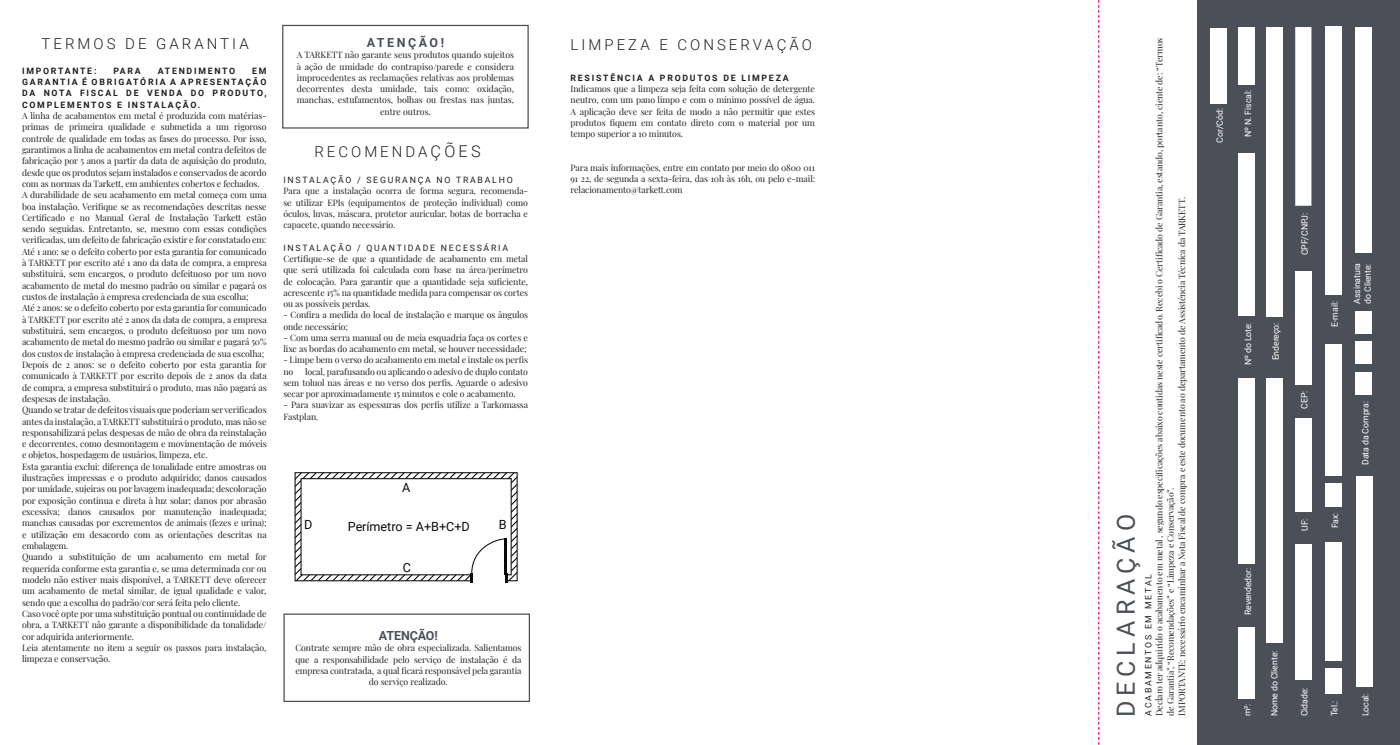
<style>
.page{position:relative;width:1400px;height:745px;background:#fff}
.page>*{position:absolute;margin:0;border:0;box-sizing:border-box;transform-origin:0 0}
.t1{font:25px "Roboto";letter-spacing:.2em;color:#4b5058}
.t2{font:300 15px "Roboto";letter-spacing:.2em;color:#231f20}
.t3{font:12.62px "Roboto";color:#0b090d}
.t4{font:700 12.5px "Roboto";letter-spacing:.2em;color:#4b5058}
.t5{font:700 12.5px "Roboto";letter-spacing:-.01em;color:#4b5058}
.t6{font:8.75px/11.2px "Playfair Display";letter-spacing:-.01em;color:#231f20}
.t7{font:8.75px/10.5px "Roboto";letter-spacing:-.01em;color:#fff}
.t8{font:700 8.75px/11.2px "Roboto";letter-spacing:.2em;color:#231f20;text-align:justify}
.t9{font:8.75px "Roboto";letter-spacing:.2em;color:#231f20}
.s1{font-size:16.25px}
</style>
<div class="page">
<div style="left:1198px;top:0;width:202px;height:744px;background:#4b5058"></div>
<div style="left:1356px;top:475px;width:16px;height:210px;background:#fff"></div>
<div style="left:1355px;top:27px;width:16px;height:226px;background:#fff"></div>
<div style="left:1355px;top:372px;width:17px;height:22px;background:#fff"></div>
<div style="left:1355px;top:341px;width:17px;height:22px;background:#fff"></div>
<div style="left:1355px;top:311px;width:17px;height:22px;background:#fff"></div>
<div style="left:1325px;top:483px;width:16px;height:23px;background:#fff"></div>
<div style="left:1325px;top:344px;width:16px;height:131px;background:#fff"></div>
<div style="left:1325px;top:27px;width:16px;height:267px;background:#fff"></div>
<div style="left:1295px;top:27px;width:16px;height:179px;background:#fff"></div>
<div style="left:1295px;top:544px;width:16px;height:135px;background:#fff"></div>
<div style="left:1295px;top:418px;width:16px;height:93px;background:#fff"></div>
<div style="left:1295px;top:271px;width:16px;height:114px;background:#fff"></div>
<div style="left:1266px;top:377px;width:16px;height:265px;background:#fff"></div>
<div style="left:1266px;top:27px;width:16px;height:289px;background:#fff"></div>
<div style="left:1238px;top:626px;width:16px;height:72px;background:#fff"></div>
<div style="left:1238px;top:377px;width:16px;height:186px;background:#fff"></div>
<div style="left:1238px;top:153px;width:16px;height:162px;background:#fff"></div>
<div style="left:1238px;top:27px;width:16px;height:57px;background:#fff"></div>
<div style="left:1325px;top:668px;width:16px;height:25px;background:#fff"></div>
<div style="left:1325px;top:542px;width:16px;height:118px;background:#fff"></div>
<div style="left:1210px;top:28px;width:16px;height:75px;background:#fff"></div>
<div style="left:282px;top:25px;width:247px;height:103px;border:1px solid #4b5058"></div>
<div style="left:283px;top:613px;width:247px;height:88px;border:1px solid #4b5058"></div>
<svg style="left:1098px;top:0;width:1px;height:744px"></svg>
<svg style="left:294px;top:472px;width:224px;height:110px"></svg>
<h2 class="t2" style="left:42px;top:33px;width:209px">TERMOS DE GARANTIA</h2>
<p class="t8" style="left:22px;top:65px;width:76px">IMPORTANTE:</p>
<p class="t8" style="left:113px;top:65px;width:29px">PARA</p>
<p class="t8" style="left:158px;top:65px;width:79px">ATENDIMENTO</p>
<p class="t8" style="left:22px;top:65px;width:246px;text-indent:230px">EM GARANTIA É OBRIGATÓRIA A APRESENTAÇÃO DA NOTA FISCAL DE VENDA DO PRODUTO, COMPLEMENTOS E INSTALAÇÃO.</p>
<p class="t6" style="left:22px;top:109px;width:246px">A linha de acabamentos em metal é produzida com matérias&shy;primas de primeira qualidade e submetida a um rigoroso controle de qualidade em todas as fases do processo. Por isso, garantimos a linha de acabamentos em metal contra defeitos de fabricação por 5 anos a partir da data de aquisição do produto, desde que os produtos sejam instalados e conservados de acordo com as normas da Tarkett, em ambientes cobertos e fechados.<br>A durabilidade de seu acabamento em metal começa com uma boa instalação. Verifique se as recomendações descritas nesse Certificado e no Manual Geral de Instalação Tarkett estão sendo seguidas. Entretanto, se, mesmo com essas condições verificadas, um defeito de fabricação existir e for constatado em:<br>Até 1 ano: se o defeito coberto por esta garantia for comunicado à TARKETT por escrito até 1 ano da data de compra, a empresa substituirá, sem encargos, o produto defeituoso por um novo acabamento de metal do mesmo padrão ou similar e pagará os custos de instalação à empresa credenciada de sua escolha;<br>Até 2 anos: se o defeito coberto por esta garantia for comunicado à TARKETT por escrito até 2 anos da data de compra, a empresa substituirá, sem encargos, o produto defeituoso por um novo acabamento de metal do mesmo padrão ou similar e pagará 50% dos custos de instalação à empresa credenciada de sua escolha; Depois de 2 anos: se o defeito coberto por esta garantia for comunicado à TARKETT por escrito depois de 2 anos da data de compra, a empresa substituirá o produto, mas não pagará as despesas de instalação.<br>Quando se tratar de defeitos visuais que poderiam ser verificados antes da instalação, a TARKETT substituirá o produto, mas não se responsabilizará pelas despesas de mão de obra da reinstalação e decorrentes, como desmontagem e movimentação de móveis e objetos, hospedagem de usuários, limpeza, etc.<br>Esta garantia exclui: diferença de tonalidade entre amostras ou ilustrações impressas e o produto adquirido; danos causados por umidade, sujeiras ou por lavagem inadequada; descoloração por exposição contínua e direta à luz solar; danos por abrasão excessiva; danos causados por manutenção inadequada; manchas causadas por excrementos de animais (fezes e urina); e utilização em desacordo com as orientações descritas na embalagem.<br>Quando a substituição de um acabamento em metal for requerida conforme esta garantia e, se uma determinada cor ou modelo não estiver mais disponível, a TARKETT deve oferecer um acabamento de metal similar, de igual qualidade e valor, sendo que a escolha do padrão/cor será feita pelo cliente.<br>Caso você opte por uma substituição pontual ou continuidade de obra, a TARKETT não garante a disponibilidade da tonalidade/ cor adquirida anteriormente.<br>Leia atentamente no item a seguir os passos para instalação, limpeza e conservação.</p>
<h3 class="t4" style="left:367px;top:34px;width:79px">ATENÇÃO!</h3>
<p class="t6" style="left:297px;top:49px;width:219px;text-align:center">A TARKETT não garante seus produtos quando sujeitos à ação de umidade do contrapiso/parede e considera improcedentes as reclamações relativas aos problemas decorrentes desta umidade, tais como: oxidação, manchas, estufamentos, bolhas ou frestas nas juntas, entre outros.</p>
<h2 class="t2" style="left:314px;top:141px;width:168px">RECOMENDA<span class="s1">ÇÕES</span></h2>
<p class="t9" style="left:283px;top:174px;width:231px">INSTALAÇÃO / SEGURANÇA NO TRABALHO</p>
<p class="t6" style="left:283px;top:185px;width:246px;text-align:justify">Para que a instalação ocorra de forma segura, recomenda&shy;se utilizar EPIs (equipamentos de proteção individual) como óculos, luvas, máscara, protetor auricular, botas de borracha e capacete, quando necessário.</p>
<p class="t9" style="left:283px;top:241px;width:226px">INSTALAÇÃO / QUANTIDADE NECESSÁRIA</p>
<p class="t6" style="left:283px;top:252px;width:246px;text-align:justify">Certifique-se de que a quantidade de acabamento em metal que será utilizada foi calculada com base na área/perímetro de colocação. Para garantir que a quantidade seja suficiente, acrescente 15% na quantidade medida para compensar os cortes ou as possíveis perdas.</p>
<p class="t6" style="left:283px;top:308px;width:246px">- Confira a medida do local de instalação e marque os ângulos onde necessário;</p>
<p class="t6" style="left:283px;top:331px;width:246px">- Com uma serra manual ou de meia esquadria faça os cortes e lixe as bordas do acabamento em metal, se houver necessidade;</p>
<p class="t6" style="left:283px;top:353px;width:246px">- Limpe bem o verso do acabamento em metal e instale os perfis no</p>
<p class="t6" style="left:283px;top:365px;width:246px;text-align:justify;text-indent:22px">local, parafusando ou aplicando o adesivo de duplo contato sem toluol nas áreas e no verso dos perfis. Aguarde o adesivo secar por aproximadamente 15 minutos e cole o acabamento.</p>
<p class="t6" style="left:283px;top:398px;width:246px">- Para suavizar as espessuras dos perfis utilize a Tarkomassa<br>Fastplan.</p>
<h3 class="t3" style="left:304px;top:515px;width:10px">D</h3>
<h3 class="t3" style="left:402px;top:478px;width:10px">A</h3>
<h3 class="t3" style="left:348px;top:517px;width:123px">Perímetro = A+B+C+D</h3>
<h3 class="t3" style="left:403px;top:558px;width:10px">C</h3>
<h3 class="t3" style="left:499px;top:515px;width:9px">B</h3>
<h3 class="t5" style="left:379px;top:626px;width:60px">ATENÇÃO!</h3>
<p class="t6" style="left:295px;top:641px;width:228px;text-align:center">Contrate sempre mão de obra especializada. Salientamos que a responsabilidade pelo serviço de instalação é da empresa contratada, a qual ficará responsável pela garantia do serviço realizado.</p>
<h2 class="t2" style="left:570px;top:34px;width:243px">LIMPEZA E CONSERVAÇÃO</h2>
<p class="t8" style="left:570px;top:72px;width:219px">RESISTÊNCIA A PRODUTOS DE LIMPEZA</p>
<p class="t6" style="left:570px;top:82px;width:246px;text-align:justify">Indicamos que a limpeza seja feita com solução de detergente neutro, com um pano limpo e com o mínimo possível de água.<br>A aplicação deve ser feita de modo a não permitir que estes produtos fiquem em contato direto com o material por um tempo superior a 10 minutos.</p>
<p class="t6" style="left:570px;top:161px;width:246px;text-align:justify">Para mais informações, entre em contato por meio do 0800 011<br>91 22, de segunda a sexta-feira, das 10h às 16h, ou pelo e-mail: relacionamento@tarkett.com</p>
<p class="t6" style="left:1153px;top:715px;width:679px;rotate:-90deg">Declaro ter adquirido o acabamento em metal , segundo especificações abaixo contidas neste certificado. Recebi o Certificado de Garantia, estando, portanto, ciente de: “Termos de Garantia”, “Recomendações” e “Limpeza e Conservação”.<br>IMPORTANTE: necessário encaminhar a Nota Fiscal de compra e este documento ao departamento de Assistência Técnica da TARKETT.</p>
<h1 class="t1" style="left:1108px;top:717px;width:205px;rotate:-90deg">DECLARAÇÃO</h1>
<p class="t9" style="left:1142px;top:715px;width:143px;rotate:-90deg">ACABAMENTOS EM METAL</p>
<p class="t7" style="left:1214px;top:142px;width:36px;rotate:-90deg">Cor/Cód:</p>
<p class="t7" style="left:1242px;top:137px;width:49px;rotate:-90deg">Nº N. Fiscal:</p>
<p class="t7" style="left:1299px;top:255px;width:44px;rotate:-90deg">CPF/CNPJ:</p>
<p class="t7" style="left:1242px;top:365px;width:44px;rotate:-90deg">Nº do Lote:</p>
<p class="t7" style="left:1270px;top:360px;width:39px;rotate:-90deg">Endereço:</p>
<p class="t7" style="left:1298px;top:408px;width:20px;rotate:-90deg">CEP:</p>
<p class="t7" style="left:1242px;top:614px;width:49px;rotate:-90deg">Revendedor:</p>
<p class="t7" style="left:1242px;top:716px;width:14px;rotate:-90deg">m²:</p>
<p class="t7" style="left:1268px;top:716px;width:67px;rotate:-90deg">Nome do Cliente:</p>
<p class="t7" style="left:1299px;top:530px;width:14px;rotate:-90deg">UF:</p>
<p class="t7" style="left:1298px;top:716px;width:30px;rotate:-90deg">Cidade:</p>
<p class="t7" style="left:1329px;top:327px;width:28px;rotate:-90deg">E-mail:</p>
<p class="t7" style="left:1351px;top:303px;width:42px;rotate:-90deg">Assinatura do Cliente:</p>
<p class="t7" style="left:1329px;top:528px;width:17px;rotate:-90deg">Fax:</p>
<p class="t7" style="left:1359px;top:465px;width:65px;rotate:-90deg">Data da Compra:</p>
<p class="t7" style="left:1329px;top:716px;width:17px;rotate:-90deg">Tel.:</p>
<p class="t7" style="left:1359px;top:716px;width:24px;rotate:-90deg">Local:</p>
</div>
